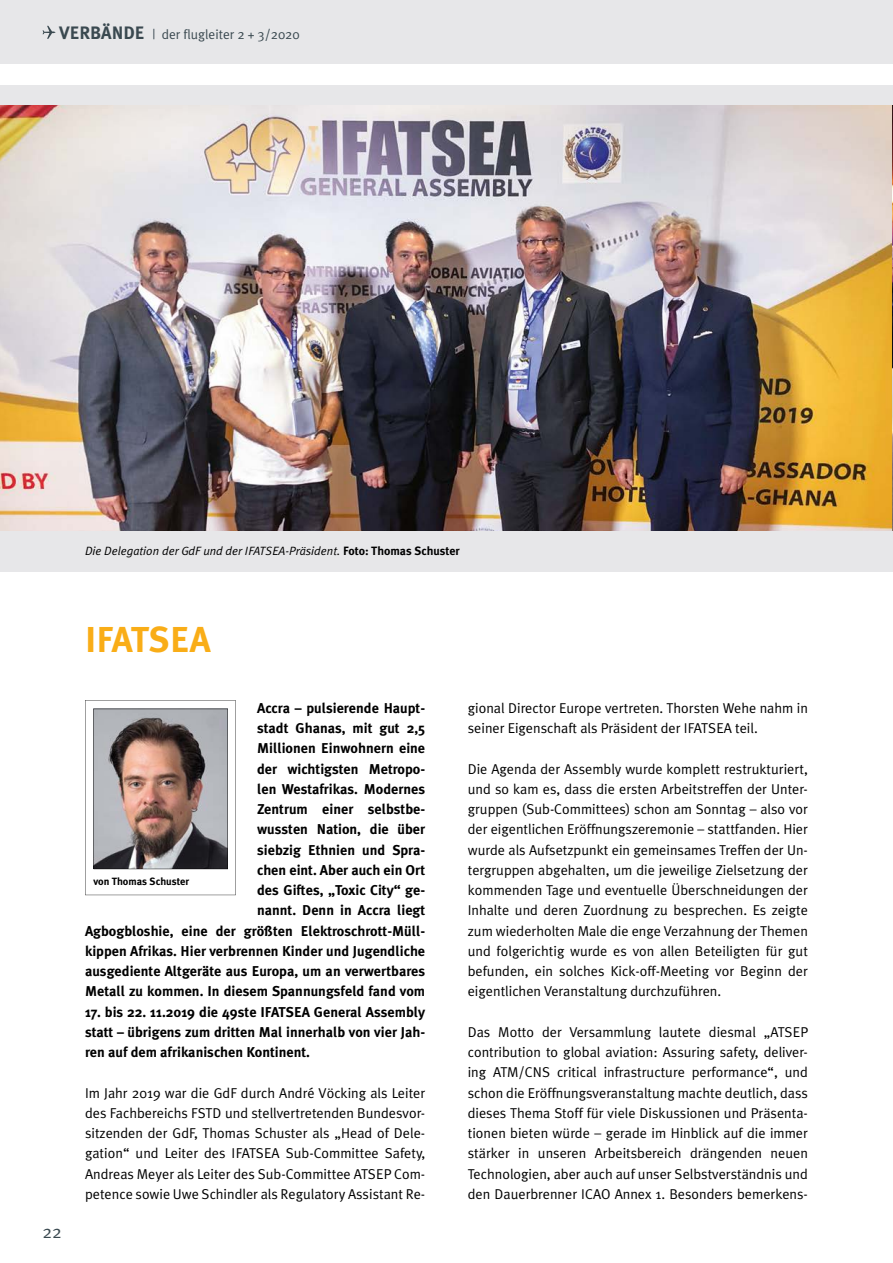
<style>
.page{position:relative;width:893px;height:1263px;background:#fff}
.page>*{position:absolute;margin:0;border:0;box-sizing:border-box;transform-origin:0 0}
.t1{font:700 36px "Meta Plus";letter-spacing:-.005em;color:#f9ad17}
.t2{font:18px "Meta Plus Normal";color:#3a4950}
.t3{font:14.25px/20.2px "Meta Plus Normal";color:#000;text-align:justify}
.t4{font:700 14.25px/20.2px "Meta Plus";color:#000;text-align:right}
.t5{font:13.5px "Meta Plus Normal";color:#3a4950}
.t6{font:italic 12px "Meta Plus Normal";color:#000}
.t7{font:700 10.5px "Meta Plus";color:#000}
.s1{font-family:"Meta Plus";font-weight:700;font-size:18px}
.s2{font-family:"Meta Plus";font-weight:700;font-style:normal}
</style>
<div class="page">
<div style="left:0;top:85px;width:893px;height:486px;background:#e7e7e9"></div>
<img style="left:0;top:105px;width:893px;height:426px">
<div style="left:0;top:0;width:893px;height:64px;background:#e7e7e9"></div>
<svg style="left:43px;top:26px;width:12px;height:13px"></svg>
<svg style="left:85px;top:700px;width:151px;height:195px"></svg>
<p class="t5" style="left:59px;top:26px;width:242px"><span class="s1">VERBÄNDE</span> | der flugleiter 2 + 3/2020</p>
<p class="t6" style="left:85px;top:544px;width:376px">Die Delegation der GdF und der IFATSEA-Präsident. <span class="s2">Foto: Thomas Schuster</span></p>
<p class="t2" style="left:43px;top:1221px;width:21px">22</p>
<h1 class="t1" style="left:85px;top:619px;width:127px">IFATSEA</h1>
<p class="t4" style="left:85px;top:698px;width:342px">Accra – pulsierende Haupt-<br>stadt Ghanas, mit gut 2,5<br>Millionen Einwohnern eine<br>der wichtigsten Metropo-<br>len Westafrikas. Modernes<br>Zentrum einer selbstbe-<br>wussten Nation, die über<br>siebzig Ethnien und Spra-<br>chen eint. Aber auch ein Ort<br>des Giftes, „Toxic City“ ge-<br>nannt. Denn in Accra liegt<br>Agbogbloshie, eine der größten Elektroschrott-Müll&shy;kippen Afrikas. Hier verbrennen Kinder und Jugendliche ausgediente Altgeräte aus Europa, um an verwertbares Metall zu kommen. In diesem Spannungsfeld fand vom</p>
<p class="t4" style="left:85px;top:1001px;width:342px;text-align:justify">17. bis 22. 11.2019 die 49ste IFATSEA General Assembly statt – übrigens zum dritten Mal innerhalb von vier Jah&shy;ren auf dem afrikanischen Kontinent.</p>
<p class="t3" style="left:85px;top:1082px;width:342px">Im Jahr 2019 war die GdF durch André Vöcking als Leiter des Fachbereichs FSTD und stellvertretenden Bundesvor&shy;sitzenden der GdF, Thomas Schuster als „Head of Dele&shy;gation“ und Leiter des IFATSEA Sub-Committee Safety, Andreas Meyer als Leiter des Sub-Committee ATSEP Com&shy;petence sowie Uwe Schindler als Regulatory Assistant Re-</p>
<p class="t7" style="left:94px;top:875px;width:97px">von Thomas Schuster</p>
<p class="t3" style="left:468px;top:698px;width:342px">gional Director Europe vertreten. Thorsten Wehe nahm in seiner Eigenschaft als Präsident der IFATSEA teil.</p>
<p class="t3" style="left:468px;top:758px;width:342px">Die Agenda der Assembly wurde komplett restrukturiert, und so kam es, dass die ersten Arbeitstreffen der Unter&shy;gruppen (Sub-Committees) schon am Sonntag – also vor der eigentlichen Eröffnungszeremonie – stattfanden. Hier wurde als Aufsetzpunkt ein gemeinsames Treffen der Un&shy;tergruppen abgehalten, um die jeweilige Zielsetzung der kommenden Tage und eventuelle Überschneidungen der Inhalte und deren Zuordnung zu besprechen. Es zeigte zum wiederholten Male die enge Verzahnung der Themen und folgerichtig wurde es von allen Beteiligten für gut befunden, ein solches Kick-off-Meeting vor Beginn der eigentlichen Veranstaltung durchzuführen.</p>
<p class="t3" style="left:468px;top:1022px;width:342px">Das Motto der Versammlung lautete diesmal „ATSEP contribution to global aviation: Assuring safety, deliver&shy;ing ATM/CNS critical infrastructure performance“, und schon die Eröffnungsveranstaltung machte deutlich, dass dieses Thema Stoff für viele Diskussionen und Präsenta&shy;tionen bieten würde – gerade im Hinblick auf die immer stärker in unseren Arbeitsbereich drängenden neuen Technologien, aber auch auf unser Selbstverständnis und den Dauerbrenner ICAO Annex 1. Besonders bemerkens-</p>
</div>
